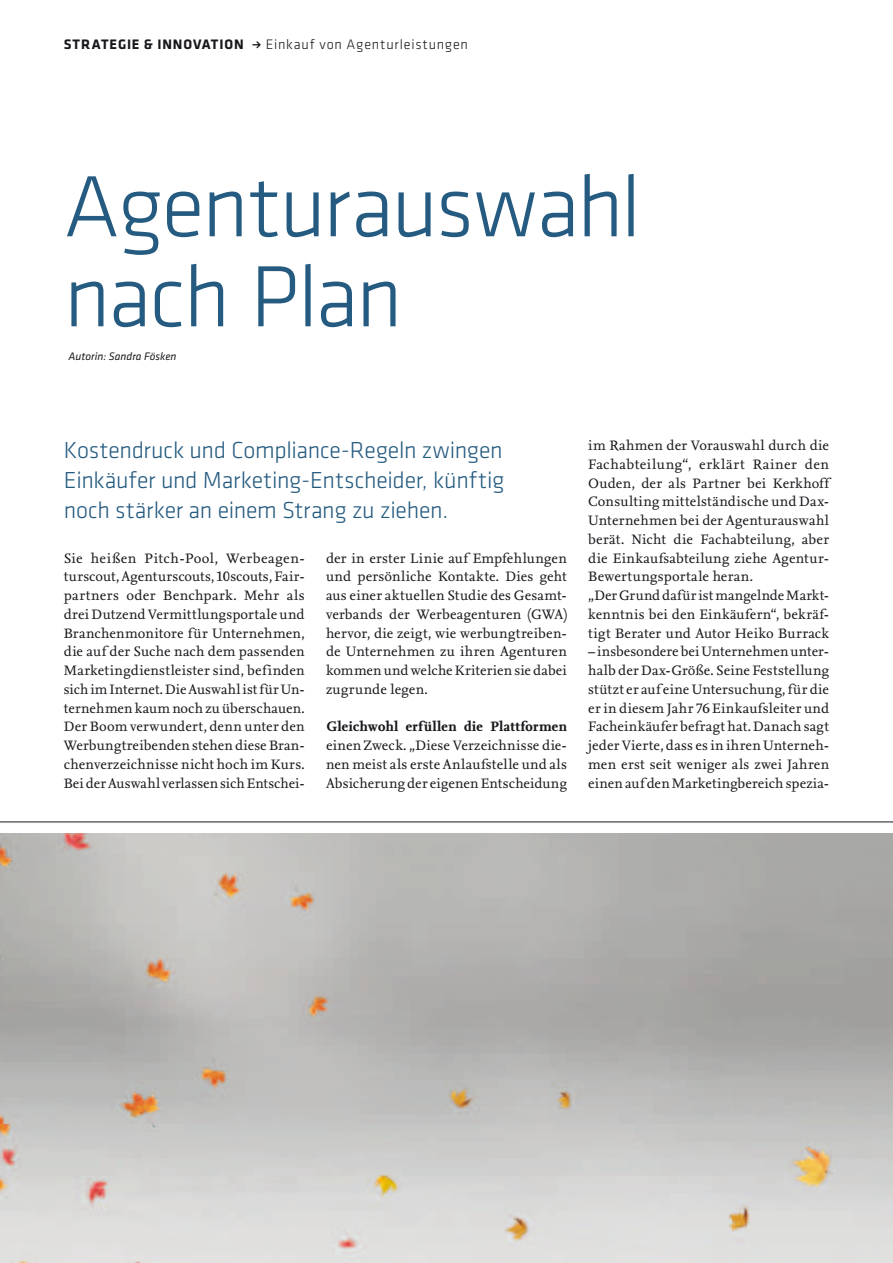
<style>
.page{position:relative;width:893px;height:1263px;background:#fff}
.page>*{position:absolute;margin:0;border:0;box-sizing:border-box;transform-origin:0 0}
.t1{font:300 90px/90px "Klavika";letter-spacing:-.025em;color:#255b80}
.t2{font:300 24px/30px "Klavika";letter-spacing:-.01em;color:#255b80;text-align:justify}
.t3{font:14.25px/18.8px "Nexus Serif Pro";letter-spacing:.015em;color:#1a171c;text-align:justify}
.t4{font:300 14.25px "Klavika";letter-spacing:.055em;color:#1a171c}
.t5{font:700 14.25px "Nexus Serif Pro";letter-spacing:.015em;color:#1a171c}
.t6{font:italic 11.25px "Klavika";color:#1a171c}
.s1{font-weight:700}
.s2{font-family:"Nexus Sans Pro";font-weight:700}
</style>
<div class="page">
<img style="left:0;top:833px;width:893px;height:430px">
<hr style="left:0;top:822px;width:893px;height:1px;background:#1a171c">
<p class="t4" style="left:64px;top:36px;width:406px"><span class="s1">STRATEGIE &amp; INNOVATION</span> <span class="s2">→</span> Einkauf von Agenturleistungen</p>
<h1 class="t1" style="left:64px;top:163px;width:579px">Agenturauswahl nach Plan</h1>
<p class="t6" style="left:69px;top:350px;width:109px">Autorin: Sandra Fösken</p>
<h2 class="t2" style="left:64px;top:435px;width:442px">Kostendruck und Compliance-Regeln zwingen Einkäufer und Marketing-Entscheider, künftig noch stärker an einem Strang zu ziehen.</h2>
<p class="t3" style="left:64px;top:548px;width:242px">Sie heißen Pitch-Pool, Werbeagen&shy;turscout, Agenturscouts, 10scouts, Fair&shy;partners oder Benchpark. Mehr als drei Dutzend Vermittlungsportale und Branchenmonitore für Unternehmen, die auf der Suche nach dem passenden Marketingdienstleister sind, befinden sich im Internet. Die Auswahl ist für Un&shy;ternehmen kaum noch zu überschauen.<br>Der Boom verwundert, denn unter den Werbungtreibenden stehen diese Bran&shy;chenverzeichnisse nicht hoch im Kurs.<br>Bei der Auswahl verlassen sich Entschei-</p>
<p class="t3" style="left:326px;top:548px;width:242px">der in erster Linie auf Empfehlungen und persönliche Kontakte. Dies geht aus einer aktuellen Studie des Gesamt&shy;verbands der Werbeagenturen (GWA) hervor, die zeigt, wie werbungtreiben&shy;de Unternehmen zu ihren Agenturen kommen und welche Kriterien sie dabei zugrunde legen.</p>
<p class="t5" style="left:326px;top:716px;width:242px">Gleichwohl erfüllen die Plattformen</p>
<p class="t3" style="left:326px;top:735px;width:242px">einen Zweck. „Diese Verzeichnisse die&shy;nen meist als erste Anlaufstelle und als Absicherung der eigenen Entscheidung</p>
<p class="t3" style="left:588px;top:435px;width:242px;text-align:left">im Rahmen der Vorauswahl durch die Fachabteilung“, erklärt Rainer den Ouden, der als Partner bei Kerkhoff Consulting mittelständische und Dax-Unternehmen bei der Agenturauswahl berät. Nicht die Fachabteilung, aber die Einkaufsabteilung ziehe Agentur-Bewertungsportale heran.<br>„Der Grund dafür ist mangelnde Markt&shy;kenntnis bei den Einkäufern“, bekräf&shy;tigt Berater und Autor Heiko Burrack</p>
<p class="t3" style="left:588px;top:642px;width:242px">– insbesondere bei Unternehmen unter&shy;halb der Dax-Größe. Seine Feststellung stützt er auf eine Untersuchung, für die er in diesem Jahr 76 Einkaufsleiter und Facheinkäufer befragt hat. Danach sagt jeder Vierte, dass es in ihren Unterneh&shy;men erst seit weniger als zwei Jahren einen auf den Marketingbereich spezia-</p>
</div>
